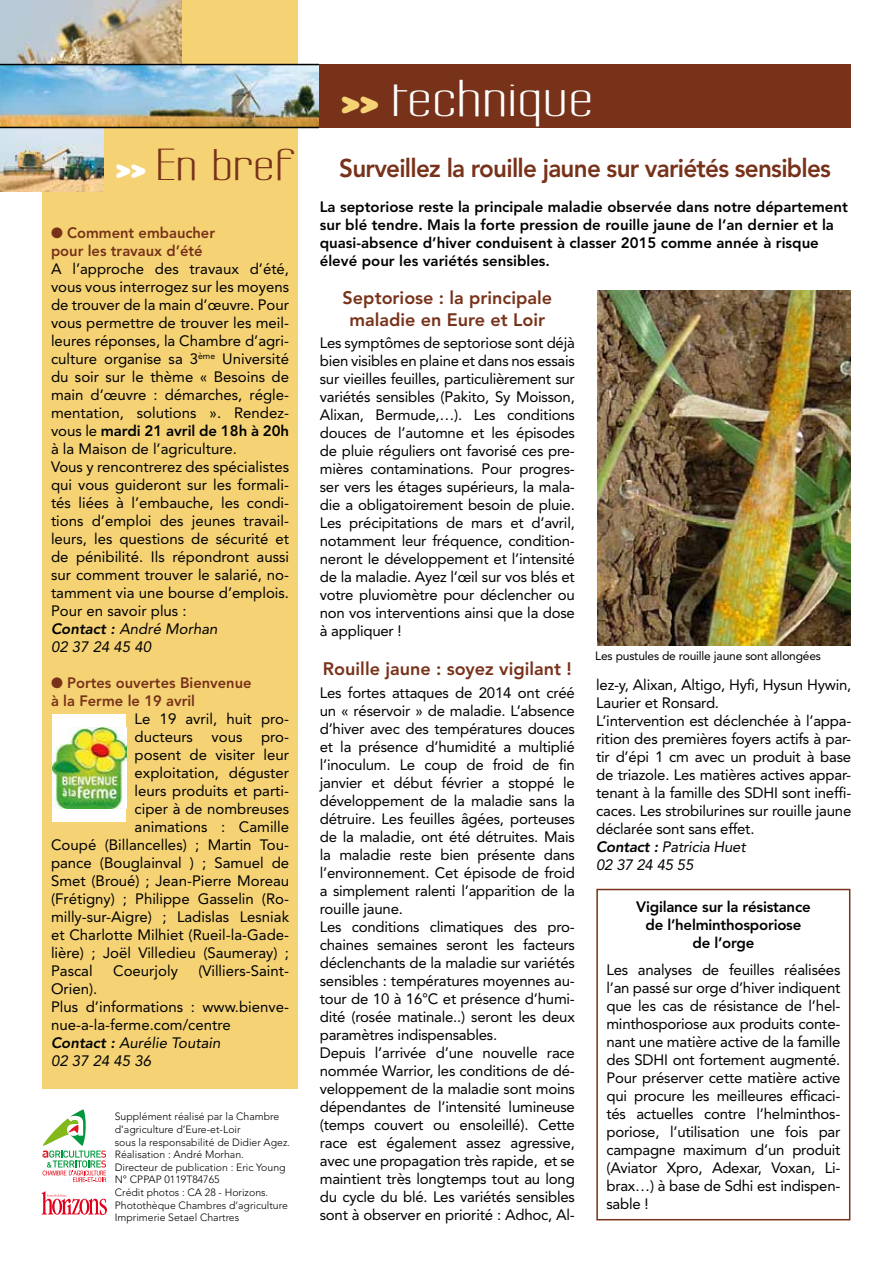
<style>
.page{position:relative;width:893px;height:1263px;background:#fff}
.page>*{position:absolute;margin:0;border:0;box-sizing:border-box;transform-origin:0 0}
.t1{font:45px "Labtop Superwide";color:#fff}
.t2{font:39px "Labtop Superwide";color:#78321a}
.t3{font:800 25.5px "Avenir";letter-spacing:-.03em;color:#78321a;scale:.95 1}
.t4{font:800 18px/21.6px "Avenir";color:#78321a;text-align:center}
.t5{font:15px/18px "Avenir";letter-spacing:-.015em;color:#000}
.t6{font:800 15px/18px "Avenir";color:#000}
.t7{font:800 15px/18px "Avenir";color:#78321a}
.t8{font:12px "Avenir";letter-spacing:-.015em;color:#000}
.t9{font:300 10.5px/12.6px "Avenir";color:#000}
.s1{font-family:"Blur";font-weight:700;font-size:24px;color:#fff}
.s2{font-weight:800}
.s3{font-weight:800;font-style:italic}
.s4{font-style:italic}
.s5{font-family:"Blur";font-weight:700;font-size:30px;color:#f5d375}
</style>
<div class="page">
<div style="left:43px;top:0;width:255px;height:1089px;background:#f5d375"></div>
<img style="left:0;top:0;width:182px;height:64px">
<img style="left:0;top:65px;width:319px;height:62px">
<img style="left:0;top:128px;width:103px;height:63px">
<div style="left:319px;top:64px;width:531px;height:64px;background:#78321a"></div>
<svg style="left:43px;top:1109px;width:63px;height:73px"></svg>
<hr style="left:0;top:64px;width:319px;height:1px;background:#000">
<hr style="left:0;top:127px;width:319px;height:1px;background:#000">
<svg style="left:42px;top:1191px;width:65px;height:24px"></svg>
<div style="left:596px;top:889px;width:254px;height:331px;border:2px solid #78321a"></div>
<img style="left:597px;top:290px;width:253px;height:355px">
<div style="left:52px;top:714px;width:74px;height:107px;background:#fff"></div>
<img style="left:52px;top:727px;width:74px;height:82px">
<h2 class="t2" style="left:116px;top:141px;width:180px"><span class="s1">&lt;&lt;</span> En bref</h2>
<p class="t7" style="left:51px;top:223px;width:166px">● Comment embaucher pour les travaux d’été</p>
<p class="t5" style="left:51px;top:259px;width:240px">A l’approche des travaux d’été, vous vous interrogez sur les moyens de trouver de la main d’œuvre. Pour vous permettre de trouver les meil&shy;leures réponses, la Chambre d’agri&shy;culture organise sa 3<sup>ème</sup> Université du soir sur le thème « Besoins de main d’œuvre : démarches, régle&shy;mentation, solutions ». Rendez&shy;vous le <span class="s2">mardi 21 avril de 18h à 20h </span>à la Maison de l’agriculture.<br>Vous y rencontrerez des spécialistes qui vous guideront sur les formali&shy;tés liées à l’embauche, les condi&shy;tions d’emploi des jeunes travail&shy;leurs, les questions de sécurité et de pénibilité. Ils répondront aussi sur comment trouver le salarié, no&shy;tamment via une bourse d’emplois.<br>Pour en savoir plus :<br><span class="s3">Contact :</span> <span class="s4">André Morhan<br>02 37 24 45 40</span></p>
<p class="t7" style="left:51px;top:673px;width:202px">● Portes ouvertes Bienvenue à la Ferme le 19 avril</p>
<p class="t5" style="left:135px;top:709px;width:156px">Le 19 avril, huit pro-</p>
<p class="t5" style="left:135px;top:727px;width:156px">ducteurs vous pro-</p>
<p class="t5" style="left:135px;top:745px;width:156px">posent de visiter leur</p>
<p class="t5" style="left:135px;top:763px;width:156px">exploitation, déguster</p>
<p class="t5" style="left:135px;top:781px;width:156px">leurs produits et parti-</p>
<p class="t5" style="left:135px;top:799px;width:156px">ciper à de nombreuses</p>
<p class="t5" style="left:135px;top:817px;width:156px">animations : Camille</p>
<p class="t5" style="left:51px;top:835px;width:240px">Coupé (Billancelles) ; Martin Tou-</p>
<p class="t5" style="left:51px;top:853px;width:240px">pance (Bouglainval ) ; Samuel de</p>
<p class="t5" style="left:51px;top:871px;width:240px">Smet (Broué) ; Jean-Pierre Moreau</p>
<p class="t5" style="left:51px;top:889px;width:240px">(Frétigny) ; Philippe Gasselin (Ro-</p>
<p class="t5" style="left:51px;top:907px;width:240px">milly-sur-Aigre) ; Ladislas Lesniak</p>
<p class="t5" style="left:51px;top:925px;width:240px">et Charlotte Milhiet (Rueil-la-Gade-</p>
<p class="t5" style="left:51px;top:943px;width:240px">lière) ; Joël Villedieu (Saumeray) ;</p>
<p class="t5" style="left:51px;top:961px;width:43px">Pascal</p>
<p class="t5" style="left:113px;top:961px;width:66px">Coeurjoly</p>
<p class="t5" style="left:198px;top:961px;width:92px">(Villiers-Saint-</p>
<p class="t5" style="left:51px;top:979px;width:240px">Orien).<br>Plus d’informations : www.bienve&shy;nue-a-la-ferme.com/centre<br><span class="s3">Contact :</span> <span class="s4">Aurélie Toutain<br>02 37 24 45 36</span></p>
<p class="t9" style="left:115px;top:1110px;width:177px">Supplément réalisé par la Chambre d’agriculture d’Eure-et-Loir<br>sous la responsabilité de Didier Agez.<br>Réalisation : André Morhan.<br>Directeur de publication : Eric Young<br>N° CPPAP 0119T84765<br>Crédit photos : CA 28 - Horizons.<br>Photothèque Chambres d’agriculture<br>Imprimerie Setael Chartres</p>
<h1 class="t1" style="left:341px;top:71px;width:254px"><span class="s5">&lt;&lt;</span> technique</h1>
<h3 class="t3" style="left:339px;top:153px;width:519px">Surveillez la rouille jaune sur variétés sensibles</h3>
<p class="t6" style="left:320px;top:198px;width:530px">La septoriose reste la principale maladie observée dans notre département sur blé tendre. Mais la forte pression de rouille jaune de l’an dernier et la quasi-absence d’hiver conduisent à classer 2015 comme année à risque élevé pour les variétés sensibles.</p>
<p class="t4" style="left:343px;top:287px;width:211px">Septoriose : la principale maladie en Eure et Loir</p>
<p class="t5" style="left:320px;top:334px;width:257px;text-align:justify">Les symptômes de septoriose sont déjà bien visibles en plaine et dans nos essais sur vieilles feuilles, particulièrement sur variétés sensibles (Pakito, Sy Moisson, Alixan, Bermude,…). Les conditions douces de l’automne et les épisodes de pluie réguliers ont favorisé ces pre&shy;mières contaminations. Pour progres&shy;ser vers les étages supérieurs, la mala&shy;die a obligatoirement besoin de pluie.<br>Les précipitations de mars et d’avril, notamment leur fréquence, condition&shy;neront le développement et l’intensité de la maladie. Ayez l’œil sur vos blés et votre pluviomètre pour déclencher ou non vos interventions ainsi que la dose à appliquer !</p>
<p class="t4" style="left:323px;top:658px;width:250px">Rouille jaune : soyez vigilant !</p>
<p class="t5" style="left:320px;top:683px;width:257px">Les fortes attaques de 2014 ont créé un « réservoir » de maladie. L’absence d’hiver avec des températures douces et la présence d’humidité a multiplié l’inoculum. Le coup de froid de fin janvier et début février a stoppé le développement de la maladie sans la détruire. Les feuilles âgées, porteuses de la maladie, ont été détruites. Mais la maladie reste bien présente dans l’environnement. Cet épisode de froid a simplement ralenti l’apparition de la rouille jaune.<br>Les conditions climatiques des pro&shy;chaines semaines seront les facteurs déclenchants de la maladie sur variétés sensibles : températures moyennes au&shy;tour de 10 à 16°C et présence d’humi&shy;dité (rosée matinale..) seront les deux paramètres indispensables.<br>Depuis l’arrivée d’une nouvelle race nommée Warrior, les conditions de dé&shy;veloppement de la maladie sont moins dépendantes de l’intensité lumineuse (temps couvert ou ensoleillé). Cette race est également assez agressive, avec une propagation très rapide, et se maintient très longtemps tout au long du cycle du blé. Les variétés sensibles sont à observer en priorité : Adhoc, Al-</p>
<p class="t5" style="left:596px;top:676px;width:257px">lez-y, Alixan, Altigo, Hyfi, Hysun Hywin, Laurier et Ronsard.<br>L’intervention est déclenchée à l’appa&shy;rition des premières foyers actifs à par&shy;tir d’épi 1 cm avec un produit à base de triazole. Les matières actives appar&shy;tenant à la famille des SDHI sont ineffi&shy;caces. Les strobilurines sur rouille jaune déclarée sont sans effet.<br><span class="s3">Contact :</span> <span class="s4">Patricia Huet<br>02 37 24 45 55</span></p>
<p class="t8" style="left:595px;top:649px;width:227px">Les pustules de rouille jaune sont allongées</p>
<p class="t6" style="left:636px;top:898px;width:176px;text-align:center">Vigilance sur la résistance de l’helminthosporiose de l’orge</p>
<p class="t5" style="left:606px;top:960px;width:236px;text-align:justify">Les analyses de feuilles réalisées l’an passé sur orge d’hiver indiquent que les cas de résistance de l’hel&shy;minthosporiose aux produits conte&shy;nant une matière active de la famille des SDHI ont fortement augmenté.<br>Pour préserver cette matière active qui procure les meilleures efficaci&shy;tés actuelles contre l’helminthos&shy;poriose, l’utilisation une fois par campagne maximum d’un produit (Aviator Xpro, Adexar, Voxan, Li&shy;brax…) à base de Sdhi est indispen&shy;sable !</p>
</div>
